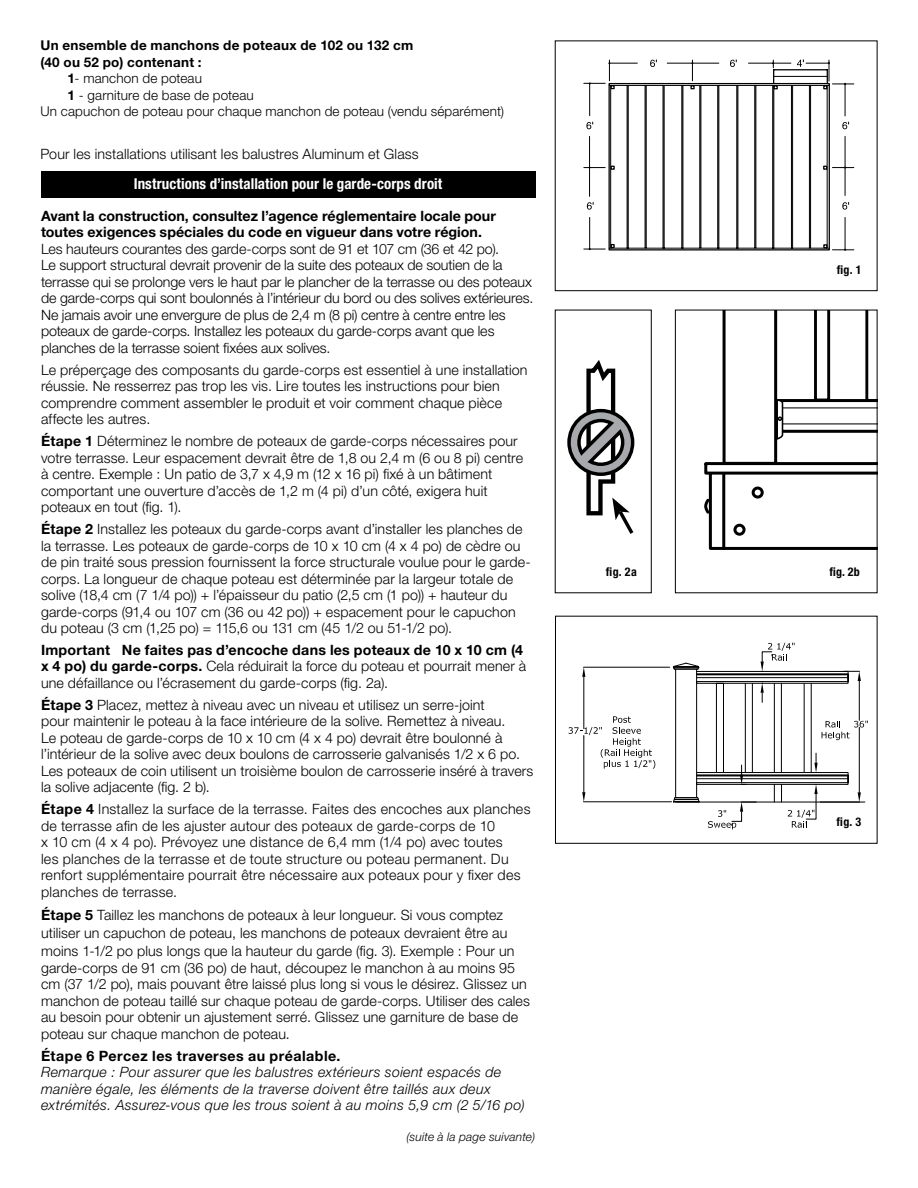
<style>
.page{position:relative;width:918px;height:1188px;background:#fff}
.page>*{position:absolute;margin:0;border:0;box-sizing:border-box;transform-origin:0 0}
.t1{font:700 condensed 15px "Helvetica Neue LT Std";letter-spacing:.005em;color:#fff}
.t2{font:300 14.25px/16.5px "Helvetica Neue LT Std";letter-spacing:.01em;color:#000}
.t3{font:italic 300 14.25px/16.5px "Helvetica Neue LT Std";letter-spacing:.02em;color:#000}
.t4{font:700 14.25px/16.5px "Helvetica Neue LT Std";color:#000}
.t5{font:700 14.25px "Helvetica Neue LT Std";letter-spacing:.03em;color:#000}
.t6{font:300 13.5px "Helvetica Neue LT Std";letter-spacing:.01em;color:#000}
.t7{font:700 13.5px "Helvetica Neue LT Std";letter-spacing:.02em;color:#000}
.t8{font:700 condensed 12px "Helvetica Neue LT Std";color:#000}
.t9{font:italic 300 12px "Helvetica Neue LT Std";letter-spacing:.015em;color:#000}
.s1{font-weight:700}
</style>
<div class="page">
<svg style="left:555px;top:615px;width:323px;height:229px"></svg>
<svg style="left:584px;top:60px;width:270px;height:191px"></svg>
<svg style="left:567px;top:360px;width:67px;height:174px"></svg>
<div style="left:555px;top:310px;width:97px;height:283px;border:1px solid #000"></div>
<svg style="left:704px;top:312px;width:172px;height:238px"></svg>
<hr style="left:783px;top:407px;width:94px;height:1px;background:#000">
<hr style="left:783px;top:423px;width:94px;height:1px;background:#000">
<div style="left:675px;top:310px;width:203px;height:283px;border:1px solid #000"></div>
<div style="left:41px;top:171px;width:494px;height:27px;background:#000"></div>
<p class="t7" style="left:40px;top:37px;width:374px">Un ensemble de manchons de poteaux de 102 ou 132 cm</p>
<p class="t7" style="left:40px;top:53px;width:163px">(40 ou 52 po) contenant :</p>
<p class="t6" style="left:68px;top:70px;width:136px"><span class="s1">1</span>- manchon de poteau</p>
<p class="t6" style="left:68px;top:87px;width:188px"><span class="s1">1</span> - garniture de base de poteau</p>
<p class="t6" style="left:40px;top:103px;width:465px">Un capuchon de poteau pour chaque manchon de poteau (vendu séparément)</p>
<p class="t2" style="left:40px;top:145px;width:380px">Pour les installations utilisant les balustres Aluminum et Glass</p>
<p class="t1" style="left:134px;top:174px;width:310px">Instructions d’installation pour le garde-corps droit</p>
<p class="t4" style="left:41px;top:207px;width:456px">Avant la construction, consultez l’agence réglementaire locale pour toutes exigences spéciales du code en vigueur dans votre région.</p>
<p class="t2" style="left:41px;top:240px;width:494px">Les hauteurs courantes des garde-corps sont de 91 et 107 cm (36 et 42 po).<br>Le support structural devrait provenir de la suite des poteaux de soutien de la terrasse qui se prolonge vers le haut par le plancher de la terrasse ou des poteaux de garde-corps qui sont boulonnés à l’intérieur du bord ou des solives extérieures.<br>Ne jamais avoir une envergure de plus de 2,4 m (8 pi) centre à centre entre les poteaux de garde-corps. Installez les poteaux du garde-corps avant que les planches de la terrasse soient fixées aux solives.</p>
<p class="t2" style="left:41px;top:361px;width:488px">Le préperçage des composants du garde-corps est essentiel à une installation réussie. Ne resserrez pas trop les vis. Lire toutes les instructions pour bien comprendre comment assembler le produit et voir comment chaque pièce affecte les autres.</p>
<p class="t2" style="left:41px;top:432px;width:484px"><span class="s1">Étape 1</span> Déterminez le nombre de poteaux de garde-corps nécessaires pour votre terrasse. Leur espacement devrait être de 1,8 ou 2,4 m (6 ou 8 pi) centre à centre. Exemple : Un patio de 3,7 x 4,9 m (12 x 16 pi) fixé à un bâtiment comportant une ouverture d’accès de 1,2 m (4 pi) d’un côté, exigera huit poteaux en tout (fig. 1).</p>
<p class="t2" style="left:41px;top:520px;width:491px"><span class="s1">Étape 2</span> Installez les poteaux du garde-corps avant d’installer les planches de la terrasse. Les poteaux de garde-corps de 10 x 10 cm (4 x 4 po) de cèdre ou de pin traité sous pression fournissent la force structurale voulue pour le garde&shy;corps. La longueur de chaque poteau est déterminée par la largeur totale de solive (18,4 cm (7 1/4 po)) + l’épaisseur du patio (2,5 cm (1 po)) + hauteur du garde-corps (91,4 ou 107 cm (36 ou 42 po)) + espacement pour le capuchon du poteau (3 cm (1,25 po) = 115,6 ou 131 cm (45 1/2 ou 51-1/2 po).</p>
<p class="t2" style="left:41px;top:641px;width:487px"><span class="s1">Important Ne faites pas d’encoche dans les poteaux de 10 x 10 cm (4 x 4 po) du garde-corps.</span> Cela réduirait la force du poteau et pourrait mener à une défaillance ou l’écrasement du garde-corps (fig. 2a).</p>
<p class="t2" style="left:41px;top:696px;width:494px"><span class="s1">Étape 3</span> Placez, mettez à niveau avec un niveau et utilisez un serre-joint<br>pour maintenir le poteau à la face intérieure de la solive. Remettez à niveau.<br>Le poteau de garde-corps de 10 x 10 cm (4 x 4 po) devrait être boulonné à l’intérieur de la solive avec deux boulons de carrosserie galvanisés 1/2 x 6 po.<br>Les poteaux de coin utilisent un troisième boulon de carrosserie inséré à travers la solive adjacente (fig. 2 b).</p>
<p class="t2" style="left:41px;top:801px;width:491px"><span class="s1">Étape 4</span> Installez la surface de la terrasse. Faites des encoches aux planches de terrasse afin de les ajuster autour des poteaux de garde-corps de 10<br>x 10 cm (4 x 4 po). Prévoyez une distance de 6,4 mm (1/4 po) avec toutes<br>les planches de la terrasse et de toute structure ou poteau permanent. Du renfort supplémentaire pourrait être nécessaire aux poteaux pour y fixer des planches de terrasse.</p>
<p class="t2" style="left:41px;top:906px;width:475px;line-height:18px"><span class="s1">Étape 5</span> Taillez les manchons de poteaux à leur longueur. Si vous comptez utiliser un capuchon de poteau, les manchons de poteaux devraient être au moins 1-1/2 po plus longs que la hauteur du garde (fig. 3). Exemple : Pour un</p>
<p class="t2" style="left:41px;top:959px;width:491px">garde-corps de 91 cm (36 po) de haut, découpez le manchon à au moins 95 cm (37 1/2 po), mais pouvant être laissé plus long si vous le désirez. Glissez un manchon de poteau taillé sur chaque poteau de garde-corps. Utiliser des cales au besoin pour obtenir un ajustement serré. Glissez une garniture de base de poteau sur chaque manchon de poteau.</p>
<p class="t5" style="left:41px;top:1047px;width:301px">Étape 6 Percez les traverses au préalable.</p>
<p class="t3" style="left:41px;top:1064px;width:485px">Remarque : Pour assurer que les balustres extérieurs soient espacés de manière égale, les éléments de la traverse doivent être taillés aux deux extrémités. Assurez-vous que les trous soient à au moins 5,9 cm (2 5/16 po)</p>
<p class="t9" style="left:407px;top:1129px;width:130px">(suite à la page suivante)</p>
<p class="t8" style="left:837px;top:263px;width:26px">fig. 1</p>
<p class="t8" style="left:606px;top:565px;width:32px">fig. 2a</p>
<p class="t8" style="left:830px;top:565px;width:32px">fig. 2b</p>
<p class="t8" style="left:837px;top:814px;width:26px">fig. 3</p>
</div>
